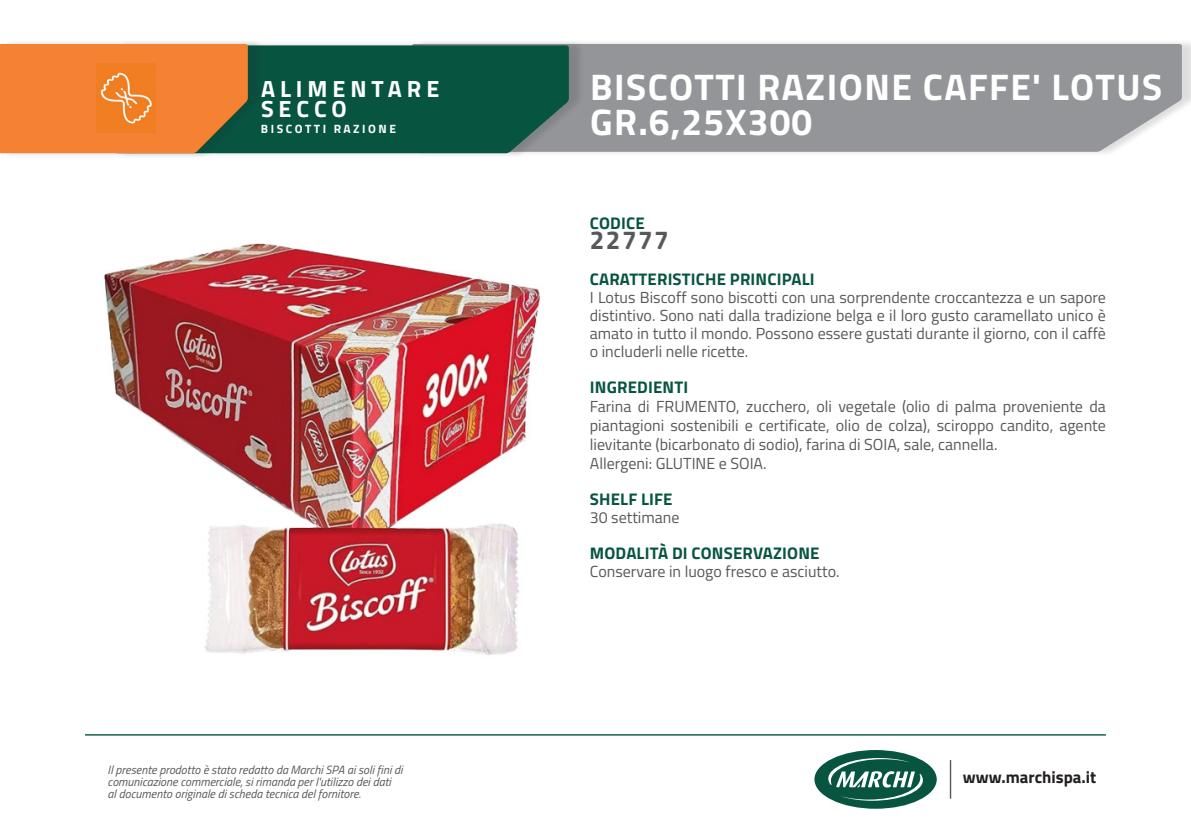
<style>
.page{position:relative;width:1191px;height:840px;background:#fff}
.page>*{position:absolute;margin:0;border:0;box-sizing:border-box;transform-origin:0 0}
.t1{font:700 37px "Titillium Web";letter-spacing:.04em;color:#fff}
.t2{font:700 26px "Titillium Web";letter-spacing:.06em;color:#57585a}
.t3{font:700 23.4px/19.8px "Titillium Web";letter-spacing:.21em;color:#fff}
.t4{font:700 16.8px "Titillium Web";letter-spacing:.01em;color:#075541}
.t5{font:700 16.8px "Titillium Web";color:#231f20}
.t6{font:16px/18px "Titillium Web";color:#57585a;text-align:justify}
.t7{font:italic 12px/12px "Titillium Web";color:#57585a}
.t8{font:700 12px "Titillium Web";letter-spacing:.21em;color:#fff}
</style>
<div class="page">
<div style="left:416px;top:39px;width:775px;height:118px;background:#231f20;opacity:.15"></div>
<div style="left:584px;top:44px;width:597px;height:108px;background:#939598"></div>
<div style="left:119px;top:40px;width:465px;height:118px;background:#231f20;opacity:.15"></div>
<div style="left:264px;top:45px;width:305px;height:108px;background:#075541"></div>
<div style="left:4px;top:39px;width:260px;height:120px;background:#231f20;opacity:.15"></div>
<svg style="left:0;top:44px;width:248px;height:109px;background:#e57f32"></svg>
<img style="left:96px;top:63px;width:59px;height:69px">
<img style="left:104px;top:243px;width:437px;height:412px">
<hr style="left:949px;top:759px;width:2px;height:39px;background:#57585a">
<div style="left:814px;top:749px;width:122px;height:59px;background:#075541;border-radius:50%"></div>
<svg style="left:828px;top:757px;width:95px;height:43px"></svg>
<hr style="left:85px;top:733px;width:1021px;height:2px;background:#075541">
<p class="t3" style="left:261px;top:78px;width:180px">ALIMENTARE<br>SECCO</p>
<p class="t8" style="left:261px;top:120px;width:136px">BISCOTTI RAZIONE</p>
<p class="t7" style="left:108px;top:762px;width:296px">Il presente prodotto è stato redatto da Marchi SPA ai soli fini di comunicazione commerciale, si rimanda per l'utilizzo dei dati<br>al documento originale di scheda tecnica del fornitore.</p>
<p class="t1" style="left:590px;top:59px;width:574px">BISCOTTI RAZIONE CAFFE' LOTUS</p>
<p class="t1" style="left:590px;top:93px;width:224px">GR.6,25X300</p>
<p class="t4" style="left:590px;top:210px;width:56px">CODICE</p>
<p class="t2" style="left:590px;top:220px;width:81px">22777</p>
<p class="t4" style="left:590px;top:266px;width:226px">CARATTERISTICHE PRINCIPALI</p>
<p class="t6" style="left:590px;top:287px;width:517px">I Lotus Biscoff sono biscotti con una sorprendente croccantezza e un sapore distintivo. Sono nati dalla tradizione belga e il loro gusto caramellato unico è amato in tutto il mondo. Possono essere gustati durante il giorno, con il caffè o includerli nelle ricette.</p>
<p class="t4" style="left:590px;top:374px;width:100px">INGREDIENTI</p>
<p class="t6" style="left:590px;top:396px;width:517px;line-height:19px">Farina di FRUMENTO, zucchero, oli vegetale (olio di palma proveniente da piantagioni sostenibili e certificate, olio de colza), sciroppo candito, agente lievitante (bicarbonato di sodio), farina di SOIA, sale, cannella.</p>
<p class="t6" style="left:590px;top:453px;width:178px">Allergeni: GLUTINE e SOIA.</p>
<p class="t4" style="left:590px;top:486px;width:84px">SHELF LIFE</p>
<p class="t6" style="left:590px;top:507px;width:91px">30 settimane</p>
<p class="t4" style="left:590px;top:540px;width:231px">MODALITÀ DI CONSERVAZIONE</p>
<p class="t6" style="left:590px;top:561px;width:251px">Conservare in luogo fresco e asciutto.</p>
<p class="t5" style="left:963px;top:764px;width:135px">www.marchispa.it</p>
</div>
